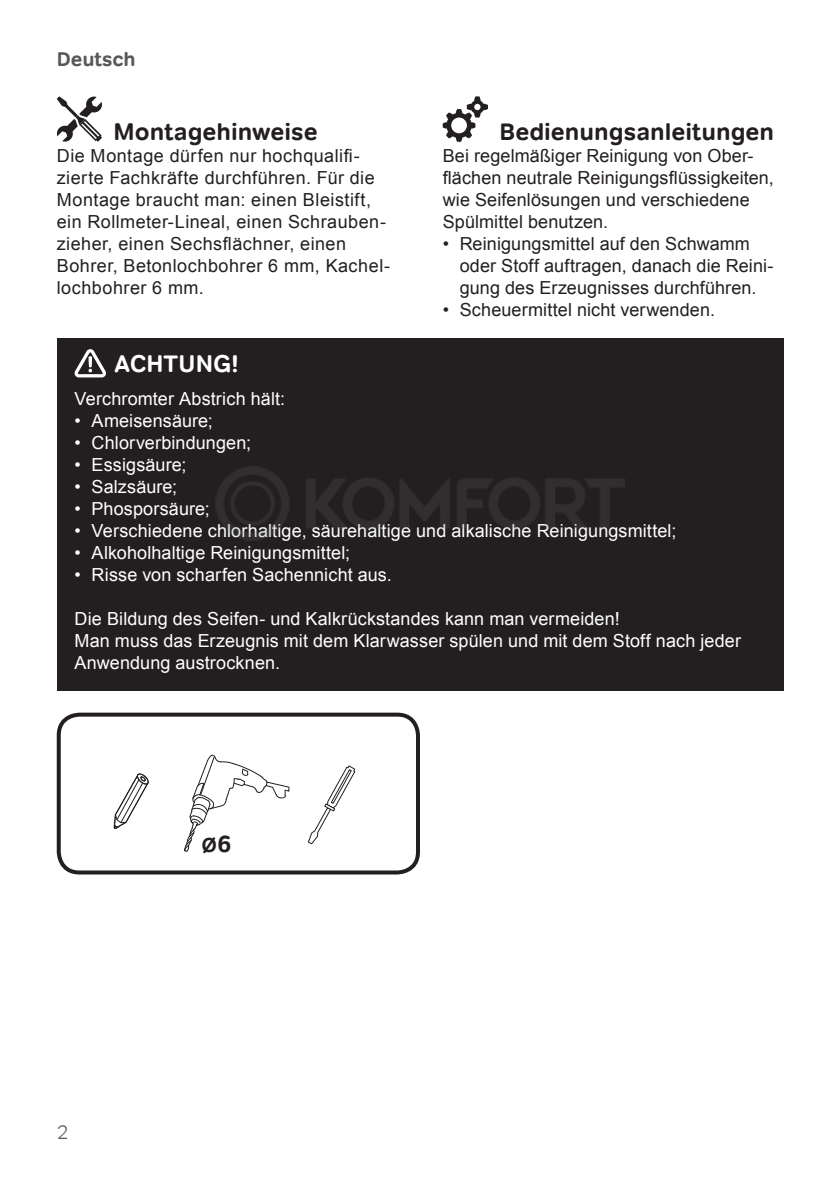
<style>
.page{position:relative;width:840px;height:1191px;background:#fff}
.page>*{position:absolute;margin:0;border:0;box-sizing:border-box;transform-origin:0 0}
.Title_1{font:700 24px "Tondo Corp";color:#231f20}
.Title_1_warning{font:700 24px "Tondo Corp";letter-spacing:.01em;color:#fff}
.t1{font:700 20px "Tondo Corp";color:#57585a}
.t2{font:700 20px "Tondo Corp";color:#231f20}
.t3{font:300 20px "Tondo Corp";color:#57585a}
.Base_txt{font:18px/22px "Arial";letter-spacing:.01em;color:#231f20}
.Base_txt_warning{font:18px/22px "Arial";letter-spacing:.005em;color:#fff}
.s1{font-size:24px}
</style>
<div class="page">
<div style="left:57px;top:338px;width:725px;height:352px;background:#231f20"></div>
<svg style="left:74px;top:349px;width:32px;height:28px"></svg>
<svg style="left:56px;top:96px;width:46px;height:46px"></svg>
<svg style="left:442px;top:96px;width:45px;height:46px"></svg>
<div style="left:57px;top:712px;width:363px;height:162px;border:4px solid #231f20;border-radius:21px"></div>
<svg style="left:113px;top:773px;width:36px;height:56px"></svg>
<svg style="left:184px;top:754px;width:105px;height:98px"></svg>
<svg style="left:308px;top:765px;width:48px;height:80px"></svg>
<img style="left:215px;top:466px;width:410px;height:75px">
<p class="t1" style="left:57px;top:47px;width:81px">Deutsch</p>
<p class="Title_1" style="left:113px;top:117px;width:205px">Montagehinweise</p>
<p class="Base_txt" style="left:57px;top:145px;width:335px">Die Montage dürfen nur hochqualifi&shy;zierte Fachkräfte durchführen. Für die Montage braucht man: einen Bleistift, ein Rollmeter-Lineal, einen Schrauben&shy;zieher, einen Sechsflächner, einen Bohrer, Betonlochbohrer 6 mm, Kachel&shy;lochbohrer 6 mm.</p>
<p class="Title_1" style="left:499px;top:117px;width:276px">Bedienungsanleitungen</p>
<p class="Base_txt" style="left:442px;top:145px;width:332px">Bei regelmäßiger Reinigung von Ober&shy;flächen neutrale Reinigungsflüssigkeiten, wie Seifenlösungen und verschiedene Spülmittel benutzen.</p>
<p class="Base_txt" style="left:459px;top:233px;width:315px;text-indent:-17px">• Reinigungsmittel auf den Schwamm oder Stoff auftragen, danach die Reini&shy;gung des Erzeugnisses durchführen.</p>
<p class="Base_txt" style="left:442px;top:299px;width:274px">• Scheuermittel nicht verwenden.</p>
<p class="Title_1_warning" style="left:114px;top:349px;width:126px">ACHTUNG!</p>
<p class="Base_txt_warning" style="left:74px;top:387px;width:212px">Verchromter Abstrich hält:</p>
<p class="Base_txt_warning" style="left:74px;top:409px;width:140px">• Ameisensäure;</p>
<p class="Base_txt_warning" style="left:74px;top:431px;width:178px">• Chlorverbindungen;</p>
<p class="Base_txt_warning" style="left:74px;top:453px;width:113px">• Essigsäure;</p>
<p class="Base_txt_warning" style="left:74px;top:475px;width:104px">• Salzsäure;</p>
<p class="Base_txt_warning" style="left:74px;top:497px;width:137px">• Phosporsäure;</p>
<p class="Base_txt_warning" style="left:74px;top:519px;width:603px">• Verschiedene chlorhaltige, säurehaltige und alkalische Reinigungsmittel;</p>
<p class="Base_txt_warning" style="left:74px;top:541px;width:277px">• Alkoholhaltige Reinigungsmittel;</p>
<p class="Base_txt_warning" style="left:74px;top:563px;width:319px">• Risse von scharfen Sachennicht aus.</p>
<p class="Base_txt_warning" style="left:74px;top:607px;width:546px">Die Bildung des Seifen- und Kalkrückstandes kann man vermeiden!</p>
<p class="Base_txt_warning" style="left:74px;top:629px;width:667px">Man muss das Erzeugnis mit dem Klarwasser spülen und mit dem Stoff nach jeder<br>Anwendung austrocknen.</p>
<p class="t3" style="left:57px;top:1120px;width:14px">2</p>
<p class="t2" style="left:201px;top:832px;width:32px">Ø<span class="s1">6</span></p>
</div>
